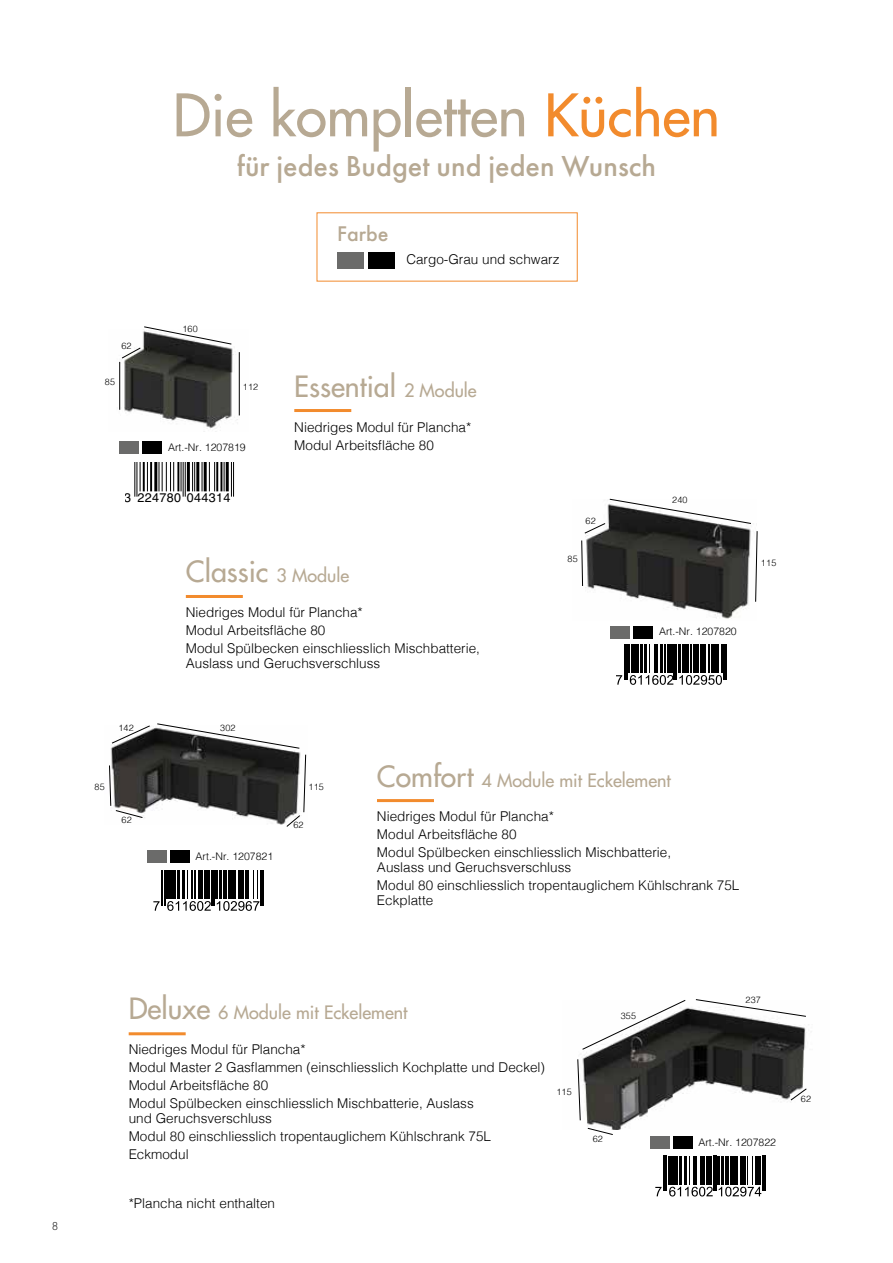
<style>
.page{position:relative;width:893px;height:1263px;background:#fff}
.page>*{position:absolute;margin:0;border:0;box-sizing:border-box;transform-origin:0 0}
.t1{font:500 57px "Futura Std";color:#b7a993}
.t2{font:500 30px "Futura PT";color:#b7a993}
.t3{font:500 28.5px "Futura Std";color:#b7a993}
.t4{font:500 19.5px "Futura";color:#b7a993}
.t5{font:500 18px "Futura Std";color:#b7a993}
.t6{font:300 13.5px/18px "Helvetica";color:#000}
.t7{font:12.6px "Helvetica";letter-spacing:.025em;color:#000}
.t8{font:300 12px "Futura PT";color:#000}
.t9{font:300 10.5px "Helvetica";color:#000}
.t10{font:300 9px "Helvetica";letter-spacing:.02em;color:#000}
.s1{color:#f28b2d}
.s2{font-size:18px}
.s3{font-size:28.5px}
</style>
<div class="page">
<img style="left:582px;top:1007px;width:227px;height:122px">
<div style="left:338px;top:253px;width:26px;height:16px;background:#6b6b6a"></div>
<div style="left:368px;top:253px;width:26px;height:16px;background:#000"></div>
<img style="left:668px;top:602px;width:81px;height:17px">
<svg style="left:581px;top:499px;width:177px;height:103px"></svg>
<hr style="left:186px;top:595px;width:57px;height:3px;background:#f28b2d">
<div style="left:610px;top:626px;width:20px;height:12px;background:#6b6b6a"></div>
<div style="left:633px;top:626px;width:20px;height:12px;background:#000"></div>
<img style="left:119px;top:348px;width:121px;height:84px">
<hr style="left:119px;top:362px;width:1px;height:48px;background:#000">
<hr style="left:239px;top:352px;width:1px;height:63px;background:#000">
<svg style="left:121px;top:326px;width:111px;height:33px"></svg>
<hr style="left:294px;top:409px;width:57px;height:3px;background:#f28b2d">
<div style="left:119px;top:442px;width:20px;height:12px;background:#6b6b6a"></div>
<div style="left:142px;top:442px;width:20px;height:12px;background:#000"></div>
<img style="left:110px;top:726px;width:197px;height:92px">
<svg style="left:111px;top:725px;width:39px;height:19px"></svg>
<svg style="left:109px;top:765px;width:34px;height:53px"></svg>
<svg style="left:157px;top:723px;width:149px;height:104px"></svg>
<hr style="left:377px;top:799px;width:57px;height:3px;background:#f28b2d">
<div style="left:147px;top:850px;width:20px;height:12px;background:#6b6b6a"></div>
<div style="left:170px;top:850px;width:20px;height:12px;background:#000"></div>
<svg style="left:582px;top:1000px;width:104px;height:50px"></svg>
<svg style="left:577px;top:1059px;width:4px;height:62px"></svg>
<svg style="left:587px;top:1128px;width:26px;height:7px"></svg>
<svg style="left:790px;top:1088px;width:17px;height:13px"></svg>
<svg style="left:695px;top:999px;width:111px;height:18px"></svg>
<hr style="left:129px;top:1032px;width:57px;height:3px;background:#f28b2d">
<div style="left:649px;top:1136px;width:20px;height:12px;background:#6b6b6a"></div>
<div style="left:673px;top:1136px;width:20px;height:12px;background:#000"></div>
<hr style="left:134px;top:463px;width:1px;height:34px;background:#000">
<hr style="left:136px;top:463px;width:1px;height:34px;background:#000">
<svg style="left:140px;top:463px;width:1px;height:28px"></svg>
<hr style="left:143px;top:463px;width:2px;height:28px;background:#000">
<svg style="left:147px;top:463px;width:1px;height:28px"></svg>
<hr style="left:150px;top:463px;width:2px;height:28px;background:#000">
<hr style="left:154px;top:463px;width:3px;height:28px;background:#000">
<svg style="left:159px;top:463px;width:15px;height:28px"></svg>
<hr style="left:177px;top:463px;width:2px;height:28px;background:#000">
<svg style="left:181px;top:463px;width:1px;height:28px"></svg>
<hr style="left:183px;top:463px;width:1px;height:34px;background:#000">
<hr style="left:185px;top:463px;width:1px;height:34px;background:#000">
<hr style="left:187px;top:463px;width:3px;height:28px;background:#000">
<svg style="left:192px;top:463px;width:3px;height:28px"></svg>
<hr style="left:196px;top:463px;width:3px;height:28px;background:#000">
<svg style="left:202px;top:463px;width:1px;height:28px"></svg>
<hr style="left:204px;top:463px;width:3px;height:28px;background:#000">
<svg style="left:209px;top:463px;width:6px;height:28px"></svg>
<hr style="left:216px;top:463px;width:2px;height:28px;background:#000">
<hr style="left:220px;top:463px;width:2px;height:28px;background:#000">
<svg style="left:224px;top:463px;width:1px;height:28px"></svg>
<hr style="left:226px;top:463px;width:3px;height:28px;background:#000">
<hr style="left:231px;top:463px;width:1px;height:34px;background:#000">
<hr style="left:233px;top:463px;width:1px;height:34px;background:#000">
<svg style="left:622px;top:644px;width:105px;height:41px"></svg>
<hr style="left:624px;top:644px;width:1px;height:35px;background:#000">
<hr style="left:627px;top:644px;width:1px;height:35px;background:#000">
<hr style="left:674px;top:644px;width:1px;height:35px;background:#000">
<hr style="left:676px;top:644px;width:1px;height:35px;background:#000">
<hr style="left:678px;top:644px;width:2px;height:28px;background:#000">
<hr style="left:723px;top:644px;width:1px;height:35px;background:#000">
<hr style="left:725px;top:644px;width:1px;height:35px;background:#000">
<svg style="left:616px;top:675px;width:6px;height:10px"></svg>
<svg style="left:629px;top:644px;width:44px;height:41px"></svg>
<svg style="left:679px;top:644px;width:43px;height:41px"></svg>
<svg style="left:161px;top:870px;width:103px;height:36px"></svg>
<hr style="left:162px;top:870px;width:1px;height:35px;background:#000">
<hr style="left:164px;top:870px;width:1px;height:35px;background:#000">
<hr style="left:211px;top:870px;width:1px;height:35px;background:#000">
<hr style="left:213px;top:870px;width:1px;height:35px;background:#000">
<hr style="left:215px;top:870px;width:3px;height:28px;background:#000">
<hr style="left:261px;top:870px;width:1px;height:35px;background:#000">
<hr style="left:263px;top:870px;width:1px;height:35px;background:#000">
<svg style="left:153px;top:901px;width:7px;height:10px"></svg>
<svg style="left:166px;top:870px;width:45px;height:41px"></svg>
<svg style="left:217px;top:870px;width:42px;height:41px"></svg>
<svg style="left:655px;top:1156px;width:110px;height:41px"></svg>
<hr style="left:664px;top:1156px;width:1px;height:35px;background:#000">
<hr style="left:666px;top:1156px;width:1px;height:35px;background:#000">
<hr style="left:713px;top:1156px;width:1px;height:35px;background:#000">
<hr style="left:715px;top:1156px;width:1px;height:35px;background:#000">
<hr style="left:717px;top:1156px;width:3px;height:28px;background:#000">
<hr style="left:762px;top:1156px;width:1px;height:35px;background:#000">
<hr style="left:765px;top:1156px;width:1px;height:35px;background:#000">
<svg style="left:655px;top:1187px;width:6px;height:9px"></svg>
<svg style="left:668px;top:1156px;width:45px;height:40px"></svg>
<svg style="left:719px;top:1156px;width:42px;height:40px"></svg>
<p class="t8" style="left:52px;top:1219px;width:8px">8</p>
<h1 class="t1" style="left:173px;top:80px;width:549px">Die kompletten <span class="s1">Küchen</span></h1>
<h2 class="t2" style="left:237px;top:148px;width:420px">für jedes Budget und jeden Wunsch</h2>
<h3 class="t4" style="left:337px;top:221px;width:53px">Farbe</h3>
<p class="t6" style="left:406px;top:249px;width:155px">Cargo-Grau und schwarz</p>
<p class="t10" style="left:121px;top:339px;width:12px">62</p>
<p class="t10" style="left:105px;top:374px;width:12px">85</p>
<p class="t10" style="left:182px;top:321px;width:17px">160</p>
<p class="t10" style="left:243px;top:379px;width:17px">112</p>
<h3 class="t3" style="left:294px;top:369px;width:184px">Essential <span class="s2">2 Module</span></h3>
<p class="t6" style="left:294px;top:417px;width:179px">Niedriges Modul für Plancha*</p>
<p class="t9" style="left:168px;top:439px;width:79px">Art.-Nr. 1207819</p>
<p class="t6" style="left:294px;top:435px;width:141px">Modul Arbeitsfläche 80</p>
<p class="t7" style="left:125px;top:488px;width:107px">3 224780 044314</p>
<h3 class="t3" style="left:186px;top:554px;width:165px">Classic <span class="s2">3 Module</span></h3>
<p class="t6" style="left:186px;top:603px;width:296px">Niedriges Modul für Plancha*<br>Modul Arbeitsfläche 80<br>Modul Spülbecken einschliesslich Mischbatterie,</p>
<p class="t6" style="left:186px;top:653px;width:196px">Auslass und Geruchsverschluss</p>
<p class="t10" style="left:118px;top:720px;width:17px">142</p>
<p class="t10" style="left:220px;top:720px;width:17px">302</p>
<p class="t10" style="left:586px;top:513px;width:12px">62</p>
<p class="t10" style="left:567px;top:552px;width:12px">85</p>
<p class="t10" style="left:672px;top:493px;width:17px">240</p>
<p class="t9" style="left:659px;top:623px;width:79px">Art.-Nr. 1207820</p>
<p class="t10" style="left:95px;top:779px;width:12px">85</p>
<p class="t10" style="left:308px;top:779px;width:17px">115</p>
<p class="t10" style="left:122px;top:812px;width:12px">62</p>
<p class="t10" style="left:293px;top:817px;width:12px">62</p>
<p class="t9" style="left:196px;top:847px;width:79px">Art.-Nr. 1207821</p>
<h3 class="t5" style="left:377px;top:769px;width:295px"><span class="s3">Comfort</span> 4 Module mit Eckelement</h3>
<p class="t6" style="left:377px;top:806px;width:296px">Niedriges Modul für Plancha*<br>Modul Arbeitsfläche 80<br>Modul Spülbecken einschliesslich Mischbatterie,</p>
<p class="t6" style="left:377px;top:857px;width:364px">Auslass und Geruchsverschluss<br>Modul 80 einschliesslich tropentauglichem Kühlschrank 75L</p>
<p class="t6" style="left:377px;top:890px;width:58px">Eckplatte</p>
<p class="t10" style="left:761px;top:555px;width:17px">115</p>
<h3 class="t5" style="left:129px;top:1001px;width:280px"><span class="s3">Deluxe</span> 6 Module mit Eckelement</h3>
<p class="t6" style="left:129px;top:1039px;width:418px">Niedriges Modul für Plancha*<br>Modul Master 2 Gasflammen (einschliesslich Kochplatte und Deckel)<br>Modul Arbeitsfläche 80<br>Modul Spülbecken einschliesslich Mischbatterie, Auslass</p>
<p class="t6" style="left:129px;top:1108px;width:364px">und Geruchsverschluss<br>Modul 80 einschliesslich tropentauglichem Kühlschrank 75L<br>Eckmodul</p>
<p class="t10" style="left:556px;top:1084px;width:17px">115</p>
<p class="t6" style="left:129px;top:1193px;width:148px">*Plancha nicht enthalten</p>
<p class="t10" style="left:621px;top:1008px;width:17px">355</p>
<p class="t10" style="left:593px;top:1131px;width:12px">62</p>
<p class="t10" style="left:746px;top:992px;width:17px">237</p>
<p class="t9" style="left:698px;top:1133px;width:79px">Art.-Nr. 1207822</p>
<p class="t10" style="left:801px;top:1091px;width:12px">62</p>
</div>
